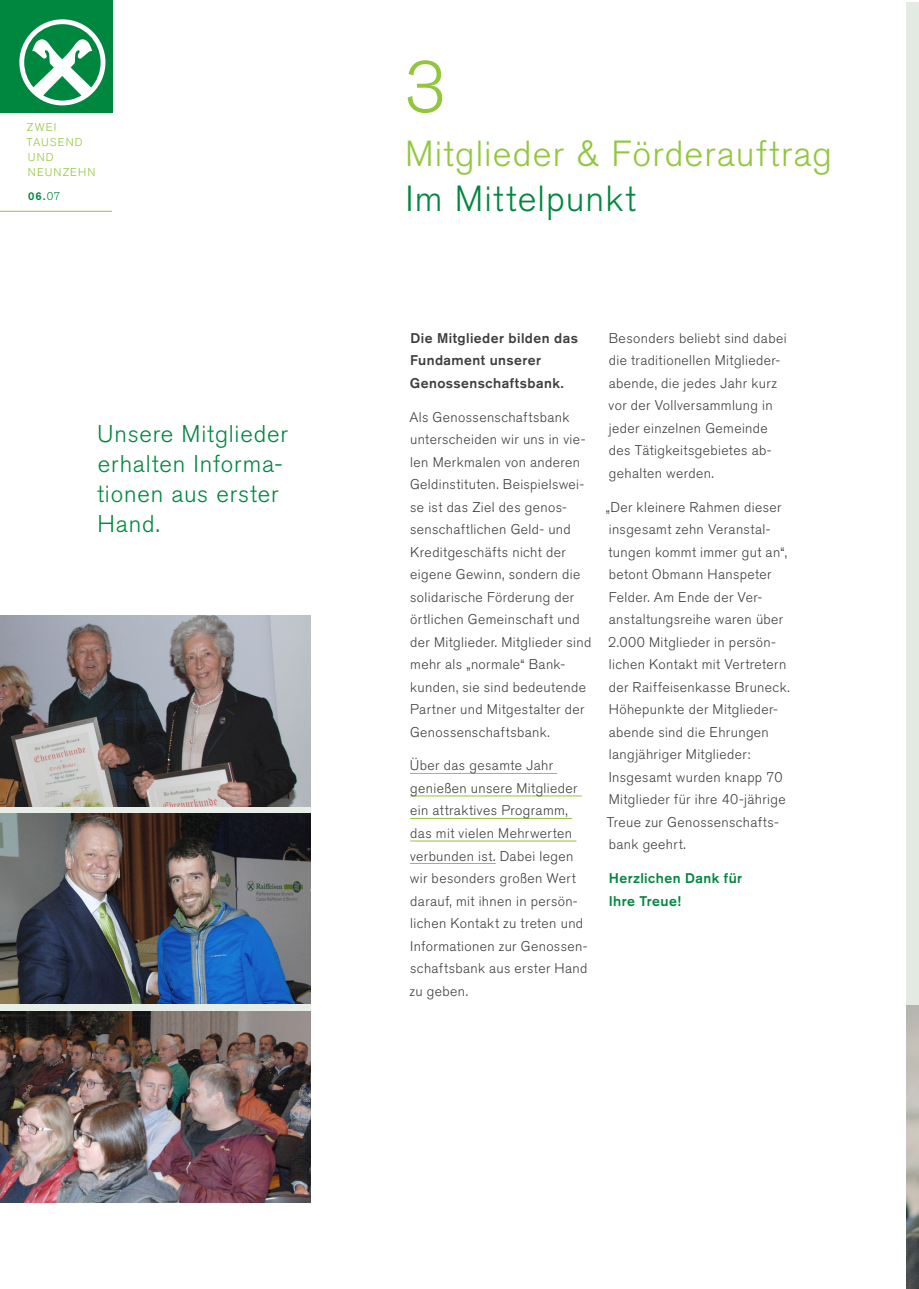
<style>
.page{position:relative;width:919px;height:1289px;background:#fff}
.page>*{position:absolute;margin:0;border:0;box-sizing:border-box;transform-origin:0 0}
.DE_-_GB_Kapitelzahl{font:300 72px "Akzidenz Grotesk BQ";color:#92c73d}
.DE___GB_Header_24pt{font:300 36px/45px "Akzidenz Grotesk BQ";letter-spacing:.03em;color:#92c73d}
.DE_-_GB_Header_16_pt{font:300 24px/30px "Akzidenz Grotesk BQ";letter-spacing:.035em;color:#00873f}
.DE_-_GB_Body{font:300 13.95px/22.5px "Akzidenz Grotesk BQ";letter-spacing:.025em;color:#3e3e3f}
.DE_-_GB_Body-2{font:500 13.95px/22.5px "Akzidenz Grotesk BQ";letter-spacing:.03em;color:#3e3e3f}
.DE_-_GB_Body-3{font:500 13.95px/22.5px "Akzidenz Grotesk BQ";letter-spacing:.03em;color:#00873f}
.t1{font:300 11.25px/15px "Akzidenz Grotesk BQ";letter-spacing:.095em;color:#92c73d}
.t2{font:500 11.25px "Akzidenz Grotesk BQ";color:#00873f}
.s1{font-weight:300}
.s2{color:#00873f}
</style>
<div class="page">
<div style="left:0;top:806px;width:310px;height:7px;background:#e7eee8"></div>
<hr style="left:410px;top:773px;width:147px;height:1px;background:#92c73d">
<hr style="left:410px;top:795px;width:171px;height:1px;background:#92c73d">
<hr style="left:410px;top:818px;width:162px;height:1px;background:#92c73d">
<hr style="left:410px;top:840px;width:166px;height:1px;background:#92c73d">
<hr style="left:410px;top:863px;width:85px;height:1px;background:#92c73d">
<div style="left:906px;top:2px;width:12px;height:1007px;background:#e3eae2"></div>
<img style="left:0;top:813px;width:311px;height:191px">
<img style="left:0;top:1011px;width:310px;height:191px">
<img style="left:0;top:615px;width:310px;height:191px">
<img style="left:906px;top:1005px;width:12px;height:283px">
<div style="left:0;top:1004px;width:311px;height:7px;background:#e7eee8"></div>
<hr style="left:0;top:211px;width:112px;height:1px;background:#92c73d">
<div style="left:0;top:0;width:112px;height:112px;background:#00873f"></div>
<svg style="left:19px;top:19px;width:86px;height:86px"></svg>
<p class="t1" style="left:27px;top:120px;width:70px">ZWEI<br>TAUSEND<br>UND<br>NEUNZEHN</p>
<p class="t2" style="left:28px;top:189px;width:34px">06.<span class="s1">07</span></p>
<p class="DE_-_GB_Header_16_pt" style="left:97px;top:419px;width:192px">Unsere Mitglieder erhalten Informa&shy;tionen aus erster<br>Hand.</p>
<p class="DE_-_GB_Kapitelzahl" style="left:404px;top:47px;width:43px">3</p>
<p class="DE___GB_Header_24pt" style="left:405px;top:132px;width:428px">Mitglieder &amp; Förderauftrag<br><span class="s2">Im Mittelpunkt</span></p>
<p class="DE_-_GB_Body-2" style="left:410px;top:326px;width:169px">Die Mitglieder bilden das<br>Fundament unserer<br>Genossenschaftsbank.</p>
<p class="DE_-_GB_Body" style="left:409px;top:406px;width:183px">Als Genossenschaftsbank unterscheiden wir uns in vie&shy;len Merkmalen von anderen<br>Geldinstituten. Beispielswei&shy;se ist das Ziel des genos&shy;senschaftlichen Geld- und<br>Kreditgeschäfts nicht der eigene Gewinn, sondern die solidarische Förderung der örtlichen Gemeinschaft und der Mitglieder. Mitglieder sind mehr als „normale“ Bank&shy;kunden, sie sind bedeutende<br>Partner und Mitgestalter der<br>Genossenschaftsbank.</p>
<p class="DE_-_GB_Body" style="left:409px;top:754px;width:179px">Über das gesamte Jahr genießen unsere Mitglieder ein attraktives Programm, das mit vielen Mehrwerten verbunden ist. Dabei legen wir besonders großen Wert darauf, mit ihnen in persön&shy;lichen Kontakt zu treten und<br>Informationen zur Genossen&shy;schaftsbank aus erster Hand zu geben.</p>
<p class="DE_-_GB_Body" style="left:608px;top:327px;width:179px">Besonders beliebt sind dabei die traditionellen Mitglieder&shy;abende, die jedes Jahr kurz vor der Vollversammlung in jeder einzelnen Gemeinde des Tätigkeitsgebietes ab&shy;gehalten werden.</p>
<p class="DE_-_GB_Body" style="left:605px;top:496px;width:185px">„Der kleinere Rahmen dieser insgesamt zehn Veranstal&shy;tungen kommt immer gut an“, betont Obmann Hanspeter<br>Felder. Am Ende der Ver&shy;anstaltungsreihe waren über<br>2.000 Mitglieder in persön&shy;lichen Kontakt mit Vertretern der Raiffeisenkasse Bruneck.<br>Höhepunkte der Mitglieder&shy;abende sind die Ehrungen langjähriger Mitglieder:<br>Insgesamt wurden knapp 70<br>Mitglieder für ihre 40-jährige<br>Treue zur Genossenschafts&shy;bank geehrt.</p>
<p class="DE_-_GB_Body-3" style="left:608px;top:866px;width:135px">Herzlichen Dank für<br>Ihre Treue!</p>
</div>
